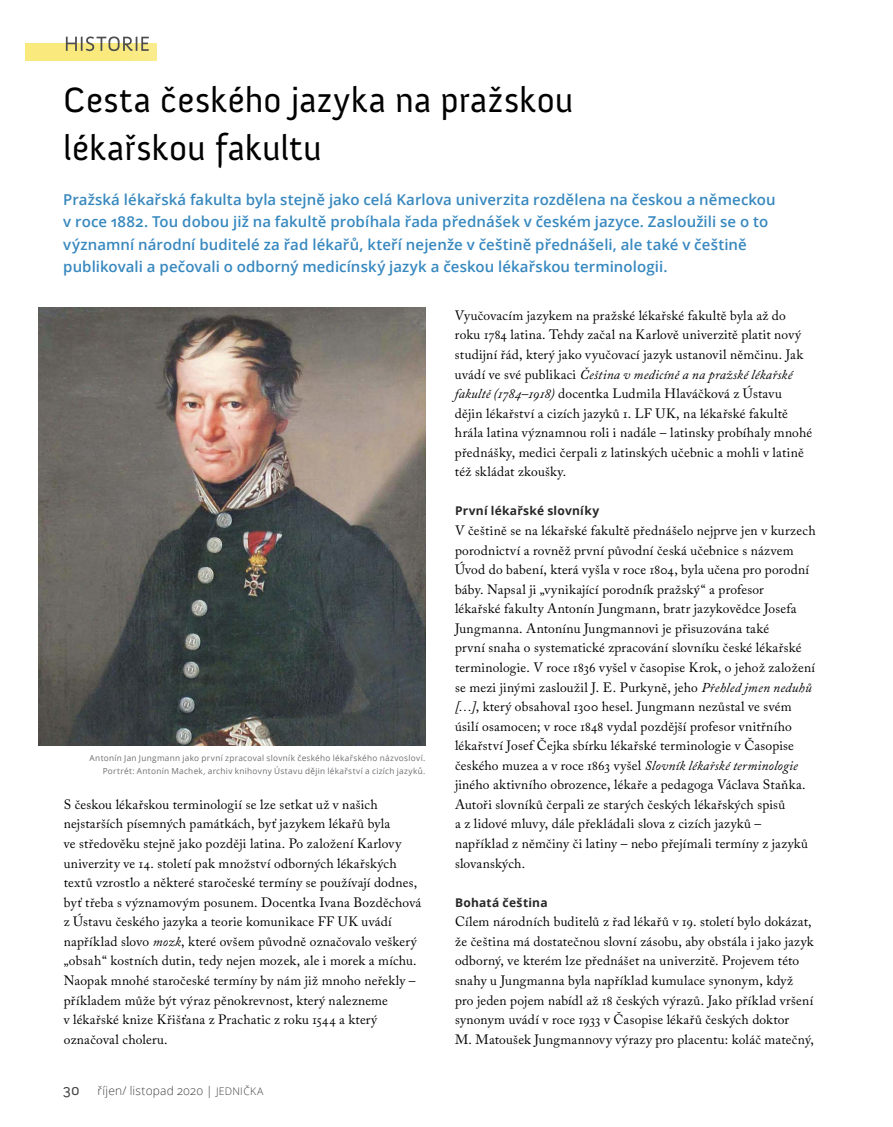
<style>
.page{position:relative;width:893px;height:1127px;background:#fff}
.page>*{position:absolute;margin:0;border:0;box-sizing:border-box;transform-origin:0 0}
.t1{font:36px/48px "Anivers";letter-spacing:.005em;color:#000}
.t2{font:600 15px/22.5px "Open Sans";letter-spacing:.005em;color:#3788bf}
.t3{font:13.5px/19.5px "Adobe Caslon Pro";letter-spacing:.015em;color:#000}
.t4{font:700 12px "Open Sans";letter-spacing:.02em;color:#292829}
.t5{font:300 12px "Open Sans";letter-spacing:.015em;color:#414042}
.t6{font:8.25px/13.5px "Open Sans";letter-spacing:.035em;color:#6d6e71;text-align:right}
.s1{font-style:italic}
.s2{font-family:"Anivers";font-weight:400;font-size:15px}
.s3{font-size:10.5px}
</style>
<div class="page">
<div style="left:26px;top:44px;width:131px;height:17px;background:#faea7d"></div>
<svg style="left:66px;top:36px;width:83px;height:15px"></svg>
<img style="left:39px;top:308px;width:386px;height:438px">
<h1 class="t1" style="left:63px;top:77px;width:512px">Cesta českého jazyka na pražskou lékařskou fakultu</h1>
<p class="t2" style="left:63px;top:188px;width:714px">Pražská lékařská fakulta byla stejně jako celá Karlova univerzita rozdělena na českou a německou v roce 1882. Tou dobou již na fakultě probíhala řada přednášek v českém jazyce. Zasloužili se o to významní národní buditelé za řad lékařů, kteří nejenže v češtině přednášeli, ale také v češtině publikovali a pečovali o odborný medicínský jazyk a českou lékařskou terminologii.</p>
<p class="t6" style="left:90px;top:750px;width:337px">Antonín Jan Jungmann jako první zpracoval slovník českého lékařského názvosloví.<br>Portrét: Antonín Machek, archiv knihovny Ústavu dějin lékařství a cizích jazyků.</p>
<p class="t3" style="left:64px;top:794px;width:359px">S českou lékařskou terminologií se lze setkat už v našich nejstarších písemných památkách, byť jazykem lékařů byla<br>ve středověku stejně jako později latina. Po založení Karlovy univerzity ve 14. století pak množství odborných lékařských textů vzrostlo a některé staročeské termíny se používají dodnes, byť třeba s významovým posunem. Docentka Ivana Bozděchová z Ústavu českého jazyka a teorie komunikace FF UK uvádí například slovo <span class="s1">mozk</span>, které ovšem původně označovalo veškerý „obsah“ kostních dutin, tedy nejen mozek, ale i morek a míchu.<br>Naopak mnohé staročeské termíny by nám již mnoho neřekly – příkladem může být výraz pěnokrevnost, který nalezneme<br>v lékařské knize Křišťana z Prachatic z roku 1544 a který označoval choleru.</p>
<p class="t5" style="left:63px;top:1082px;width:202px"><span class="s2">30</span> říjen/ listopad 2020 | <span class="s3">JEDNIČKA</span></p>
<p class="t3" style="left:455px;top:305px;width:359px">Vyučovacím jazykem na pražské lékařské fakultě byla až do roku 1784 latina. Tehdy začal na Karlově univerzitě platit nový studijní řád, který jako vyučovací jazyk ustanovil němčinu. Jak uvádí ve své publikaci <span class="s1">Čeština v medicíně a na pražské lékařské fakultě (1784–1918)</span> docentka Ludmila Hlaváčková z Ústavu dějin lékařství a cizích jazyků 1. LF UK, na lékařské fakultě hrála latina významnou roli i nadále – latinsky probíhaly mnohé přednášky, medici čerpali z latinských učebnic a mohli v latině též skládat zkoušky.</p>
<p class="t4" style="left:455px;top:503px;width:146px">První lékařské slovníky</p>
<p class="t3" style="left:455px;top:520px;width:362px">V češtině se na lékařské fakultě přednášelo nejprve jen v kurzech porodnictví a rovněž první původní česká učebnice s názvem Úvod do babení, která vyšla v roce 1804, byla učena pro porodní báby. Napsal ji „vynikající porodník pražský“ a profesor<br>lékařské fakulty Antonín Jungmann, bratr jazykovědce Josefa Jungmanna. Antonínu Jungmannovi je přisuzována také<br>první snaha o systematické zpracování slovníku české lékařské terminologie. V roce 1836 vyšel v časopise Krok, o jehož založení se mezi jinými zasloužil J. E. Purkyně, jeho <span class="s1">Přehled jmen neduhů […]</span>, který obsahoval 1300 hesel. Jungmann nezůstal ve svém úsilí osamocen; v roce 1848 vydal pozdější profesor vnitřního lékařství Josef Čejka sbírku lékařské terminologie v Časopise českého muzea a v roce 1863 vyšel <span class="s1">Slovník lékařské terminologie </span>jiného aktivního obrozence, lékaře a pedagoga Václava Staňka.<br>Autoři slovníků čerpali ze starých českých lékařských spisů<br>a z lidové mluvy, dále překládali slova z cizích jazyků – například z němčiny či latiny – nebo přejímali termíny z jazyků slovanských.</p>
<p class="t4" style="left:455px;top:894px;width:94px">Bohatá čeština</p>
<p class="t3" style="left:455px;top:912px;width:360px">Cílem národních buditelů z řad lékařů v 19. století bylo dokázat, že čeština má dostatečnou slovní zásobu, aby obstála i jako jazyk odborný, ve kterém lze přednášet na univerzitě. Projevem této snahy u Jungmanna byla například kumulace synonym, když pro jeden pojem nabídl až 18 českých výrazů. Jako příklad vršení synonym uvádí v roce 1933 v Časopise lékařů českých doktor<br>M. Matoušek Jungmannovy výrazy pro placentu: koláč matečný,</p>
</div>
